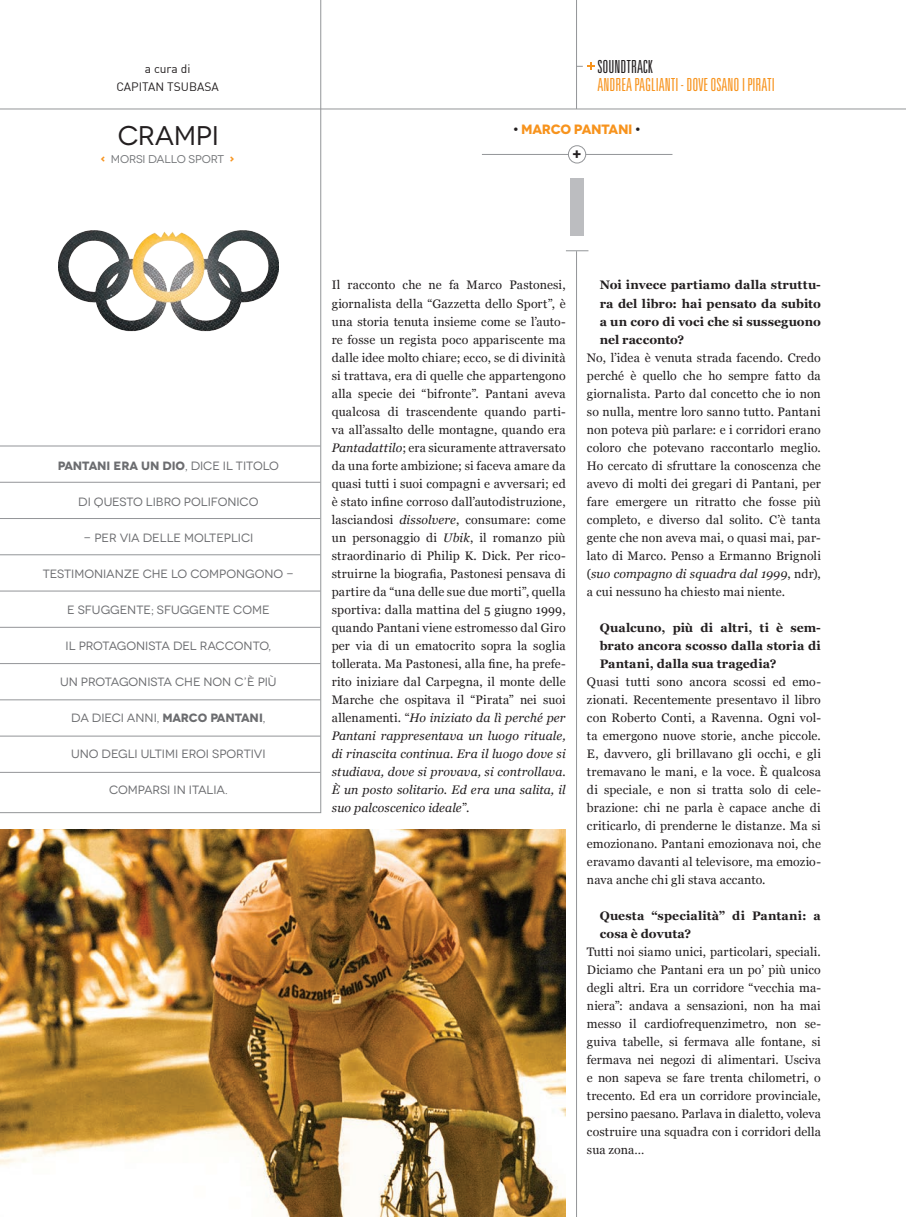
<style>
.page{position:relative;width:906px;height:1217px;background:#fff}
.page>*{position:absolute;margin:0;border:0;box-sizing:border-box;transform-origin:0 0}
.Titolo{font:700 82.5px "Novecentowide";color:#bcbdc0}
.Titolo-2{font:27px "Novecentowide";letter-spacing:-.015em;color:#231f20}
.Sottotitolo___soundt{font:300 ultra-condensed 18px "Univers";color:#f7931d}
.Sottotitolo___soundt-2{font:300 ultra-condensed 18px "Univers";color:#231f20}
.t1{font:600 16.5px "Novecentowide";color:#231f20}
.Titoletto_iniziale{font:700 13.5px "Novecentowide";letter-spacing:-.025em;color:#f7931d}
.PARAGRAFO_OK{font:12.3px/18px "Georgia";letter-spacing:.01em;color:#231f20;text-align:justify}
.PARAGRAFO_OK-2{font:700 12.3px/18px "Georgia";letter-spacing:.005em;color:#231f20;text-align:justify}
.Estratto{font:12px "Novecentowide";letter-spacing:-.005em;color:#6c6d70}
.Estratto-2{font:700 12px "Novecentowide";letter-spacing:-.01em;color:#6c6d70}
.Autore_centro{font:12px "DIN";color:#231f20}
.Sottotitolo___soundt-3{font:11.25px "Novecentowide";letter-spacing:-.02em;color:#76787b}
.s1{font-weight:700;color:#f7931d}
.s2{font-weight:400}
.s3{font-weight:700}
.s4{color:#231f20}
.s5{font-style:italic}
</style>
<div class="page">
<hr style="left:0;top:109px;width:906px;height:1px;background:#939598">
<hr style="left:576px;top:251px;width:1px;height:965px;background:#939598">
<hr style="left:576px;top:0;width:1px;height:109px;background:#939598">
<img style="left:0;top:829px;width:566px;height:387px">
<svg style="left:577px;top:62px;width:17px;height:8px"></svg>
<svg style="left:566px;top:250px;width:22px;height:1px"></svg>
<hr style="left:482px;top:154px;width:190px;height:1px;background:#939598">
<div style="left:568px;top:146px;width:18px;height:17px;background:#fff;border-radius:50%"></div>
<div style="left:568px;top:145px;width:18px;height:18px;border:1px solid #939598;border-radius:50%"></div>
<svg style="left:0;top:0;width:321px;height:813px"></svg>
<hr style="left:0;top:771px;width:320px;height:1px;background:#939598">
<hr style="left:0;top:735px;width:320px;height:1px;background:#939598">
<hr style="left:0;top:699px;width:320px;height:1px;background:#939598">
<hr style="left:0;top:663px;width:320px;height:1px;background:#939598">
<hr style="left:0;top:626px;width:320px;height:1px;background:#939598">
<hr style="left:0;top:590px;width:320px;height:1px;background:#939598">
<hr style="left:0;top:554px;width:320px;height:1px;background:#939598">
<hr style="left:0;top:518px;width:320px;height:1px;background:#939598">
<hr style="left:0;top:482px;width:320px;height:1px;background:#939598">
<hr style="left:0;top:445px;width:320px;height:1px;background:#939598">
<p class="Autore_centro" style="left:145px;top:61px;width:47px">a cura di</p>
<p class="Autore_centro" style="left:116px;top:79px;width:104px">CAPITAN TSUBASA</p>
<p class="Titolo-2" style="left:118px;top:120px;width:102px">CRAMPI</p>
<p class="Sottotitolo___soundt-3" style="left:100px;top:153px;width:136px"><span class="s1">‹</span> MORSI DALLO SPORT <span class="s1">›</span></p>
<p class="Estratto-2" style="left:58px;top:458px;width:222px">PANTANI ERA UN DIO<span class="s2">, DICE IL TITOLO</span></p>
<p class="Estratto" style="left:78px;top:494px;width:182px">DI QUESTO LIBRO POLIFONICO</p>
<p class="Estratto" style="left:84px;top:530px;width:171px">- PER VIA DELLE MOLTEPLICI</p>
<p class="Estratto" style="left:43px;top:566px;width:253px">TESTIMONIANZE CHE LO COMPONGONO -</p>
<p class="Estratto" style="left:67px;top:602px;width:204px">E SFUGGENTE; SFUGGENTE COME</p>
<p class="Estratto" style="left:66px;top:638px;width:207px">IL PROTAGONISTA DEL RACCONTO,</p>
<p class="Estratto" style="left:60px;top:674px;width:218px">UN PROTAGONISTA CHE NON C’È PIÙ</p>
<p class="Estratto" style="left:71px;top:710px;width:196px">DA DIECI ANNI, <span class="s3">MARCO PANTANI</span>,</p>
<p class="Estratto" style="left:71px;top:746px;width:196px">UNO DEGLI ULTIMI EROI SPORTIVI</p>
<p class="Estratto" style="left:109px;top:782px;width:120px">COMPARSI IN ITALIA.</p>
<p class="Sottotitolo___soundt-2" style="left:597px;top:58px;width:57px">SOUNDTRACK</p>
<p class="Sottotitolo___soundt" style="left:597px;top:76px;width:179px">ANDREA PAGLIANTI - DOVE OSANO I PIRATI</p>
<p class="Titoletto_iniziale" style="left:513px;top:121px;width:129px"><span class="s4">•</span> MARCO PANTANI <span class="s4">•</span></p>
<p class="t1" style="left:571px;top:144px;width:13px">+</p>
<p class="Titolo" style="left:564px;top:155px;width:28px">I</p>
<p class="PARAGRAFO_OK" style="left:332px;top:276px;width:235px">Il racconto che ne fa Marco Pastonesi, giornalista della “Gazzetta dello Sport”, è una storia tenuta insieme come se l’auto&shy;re fosse un regista poco appariscente ma dalle idee molto chiare; ecco, se di divinità si trattava, era di quelle che appartengono alla specie dei “bifronte”. Pantani aveva qualcosa di trascendente quando parti&shy;va all’assalto delle montagne, quando era <span class="s5">Pantadattilo</span>; era sicuramente attraversato da una forte ambizione; si faceva amare da quasi tutti i suoi compagni e avversari; ed è stato infine corroso dall’autodistruzione, lasciandosi <span class="s5">dissolvere</span>, consumare: come un personaggio di <span class="s5">Ubik</span>, il romanzo più straordinario di Philip K. Dick. Per rico&shy;struirne la biografia, Pastonesi pensava di partire da “una delle sue due morti”, quella sportiva: dalla mattina del 5 giugno 1999, quando Pantani viene estromesso dal Giro per via di un ematocrito sopra la soglia tollerata. Ma Pastonesi, alla fine, ha prefe&shy;rito iniziare dal Carpegna, il monte delle Marche che ospitava il “Pirata” nei suoi allenamenti. “<span class="s5">Ho iniziato da lì perché per Pantani rappresentava un luogo rituale, di rinascita continua. Era il luogo dove si studiava, dove si provava, si controllava.<br>È un posto solitario. Ed era una salita, il suo palcoscenico ideale</span>”.</p>
<p class="PARAGRAFO_OK-2" style="left:600px;top:276px;width:223px">Noi invece partiamo dalla struttu&shy;ra del libro: hai pensato da subito a un coro di voci che si susseguono nel racconto?</p>
<p class="PARAGRAFO_OK" style="left:587px;top:348px;width:235px">No, l’idea è venuta strada facendo. Credo perché è quello che ho sempre fatto da giornalista. Parto dal concetto che io non so nulla, mentre loro sanno tutto. Pantani non poteva più parlare: e i corridori erano coloro che potevano raccontarlo meglio.<br>Ho cercato di sfruttare la conoscenza che avevo di molti dei gregari di Pantani, per fare emergere un ritratto che fosse più completo, e diverso dal solito. C’è tanta gente che non aveva mai, o quasi mai, par&shy;lato di Marco. Penso a Ermanno Brignoli (<span class="s5">suo compagno di squadra dal 1999</span>, ndr), a cui nessuno ha chiesto mai niente.</p>
<p class="PARAGRAFO_OK-2" style="left:600px;top:618px;width:223px">Qualcuno, più di altri, ti è sem&shy;brato ancora scosso dalla storia di Pantani, dalla sua tragedia?</p>
<p class="PARAGRAFO_OK" style="left:587px;top:672px;width:235px">Quasi tutti sono ancora scossi ed emo&shy;zionati. Recentemente presentavo il libro con Roberto Conti, a Ravenna. Ogni vol&shy;ta emergono nuove storie, anche piccole.<br>E, davvero, gli brillavano gli occhi, e gli tremavano le mani, e la voce. È qualcosa di speciale, e non si tratta solo di cele&shy;brazione: chi ne parla è capace anche di criticarlo, di prenderne le distanze. Ma si emozionano. Pantani emozionava noi, che eravamo davanti al televisore, ma emozio&shy;nava anche chi gli stava accanto.</p>
<p class="PARAGRAFO_OK-2" style="left:600px;top:906px;width:223px">Questa “specialità” di Pantani: a cosa è dovuta?</p>
<p class="PARAGRAFO_OK" style="left:587px;top:942px;width:235px">Tutti noi siamo unici, particolari, speciali.<br>Diciamo che Pantani era un po’ più unico degli altri. Era un corridore “vecchia ma&shy;niera”: andava a sensazioni, non ha mai messo il cardiofrequenzimetro, non se&shy;guiva tabelle, si fermava alle fontane, si fermava nei negozi di alimentari. Usciva e non sapeva se fare trenta chilometri, o trecento. Ed era un corridore provinciale, persino paesano. Parlava in dialetto, voleva costruire una squadra con i corridori della sua zona…</p>
</div>
